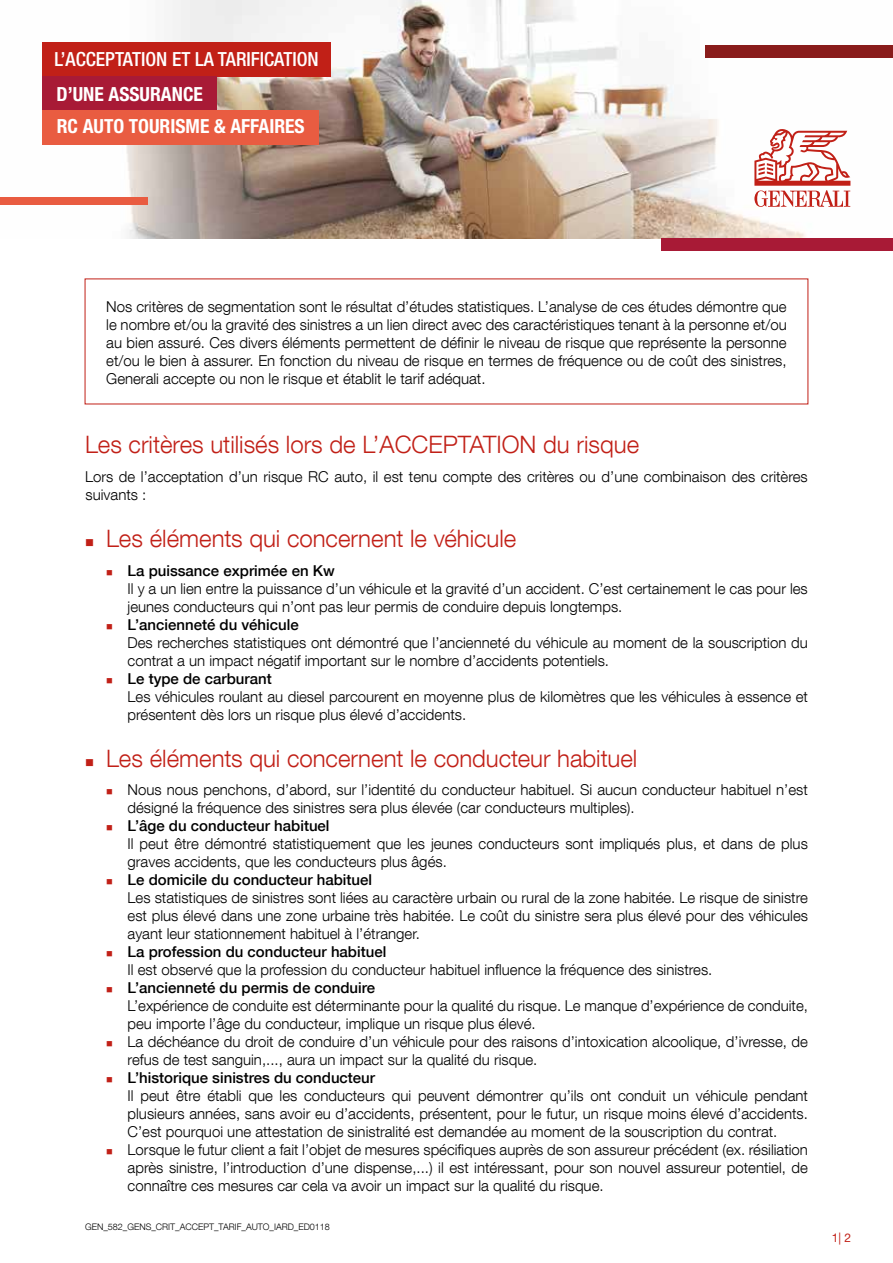
<style>
.page{position:relative;width:893px;height:1263px;background:#fff}
.page>*{position:absolute;margin:0;border:0;box-sizing:border-box;transform-origin:0 0}
.t1{font:300 24px "Helvetica Neue LT Com";color:#c12017}
.t2{font:700 condensed 19.5px "Helvetica Neue LT Std";color:#fff}
.t3{font:500 condensed 19.5px "Helvetica Neue LT Com";color:#fff}
.t4{font:300 15px/18px "Helvetica Neue LT Com";color:#000}
.t5{font:12px "Helvetica Neue LT Std";color:#c12017}
.t6{font:300 9px "Helvetica Neue LT Com";color:#000}
.s1{color:#c12017}
.s2{font-weight:500}
</style>
<div class="page">
<img style="left:42px;top:0;width:809px;height:238px">
<svg style="left:754px;top:129px;width:96px;height:78px"></svg>
<div style="left:0;top:197px;width:148px;height:8px;background:#e95c41"></div>
<div style="left:705px;top:45px;width:188px;height:13px;background:#891c1b"></div>
<div style="left:43px;top:43px;width:288px;height:34px;background:#c12017"></div>
<div style="left:43px;top:77px;width:174px;height:34px;background:#a81a36"></div>
<div style="left:661px;top:238px;width:232px;height:13px;background:#a81a36"></div>
<div style="left:43px;top:111px;width:276px;height:34px;background:#e95c41"></div>
<h2 class="t3" style="left:54px;top:47px;width:266px">L’ACCEPTATION ET LA TARIFICATION</h2>
<h2 class="t2" style="left:57px;top:83px;width:148px">D’UNE ASSURANCE</h2>
<h2 class="t2" style="left:57px;top:115px;width:250px">RC AUTO TOURISME &amp; AFFAIRES</h2>
<p class="t4" style="left:106px;top:297px;width:682px;text-align:justify">Nos critères de segmentation sont le résultat d’études statistiques. L’analyse de ces études démontre que le nombre et/ou la gravité des sinistres a un lien direct avec des caractéristiques tenant à la personne et/ou au bien assuré. Ces divers éléments permettent de définir le niveau de risque que représente la personne et/ou le bien à assurer. En fonction du niveau de risque en termes de fréquence ou de coût des sinistres, Generali accepte ou non le risque et établit le tarif adéquat.</p>
<h1 class="t1" style="left:85px;top:430px;width:556px">Les critères utilisés lors de L’ACCEPTATION du risque</h1>
<p class="t4" style="left:85px;top:467px;width:724px">Lors de l’acceptation d’un risque RC auto, il est tenu compte des critères ou d’une combinaison des critères suivants :</p>
<h1 class="t1" style="left:85px;top:524px;width:433px">■ Les éléments qui concernent le véhicule</h1>
<p class="t4" style="left:128px;top:561px;width:682px;text-indent:-21px"><span class="s1">■</span> <span class="s2">La puissance exprimée en Kw<br></span>Il y a un lien entre la puissance d’un véhicule et la gravité d’un accident. C’est certainement le cas pour les jeunes conducteurs qui n’ont pas leur permis de conduire depuis longtemps.</p>
<p class="t4" style="left:128px;top:615px;width:682px;text-indent:-21px"><span class="s1">■</span> <span class="s2">L’ancienneté du véhicule<br></span>Des recherches statistiques ont démontré que l’ancienneté du véhicule au moment de la souscription du contrat a un impact négatif important sur le nombre d’accidents potentiels.</p>
<p class="t4" style="left:128px;top:669px;width:682px;text-indent:-21px"><span class="s1">■</span> <span class="s2">Le type de carburant<br></span>Les véhicules roulant au diesel parcourent en moyenne plus de kilomètres que les véhicules à essence et présentent dès lors un risque plus élevé d’accidents.</p>
<h1 class="t1" style="left:85px;top:743px;width:554px">■ Les éléments qui concernent le conducteur habituel</h1>
<p class="t4" style="left:128px;top:781px;width:682px;text-indent:-21px"><span class="s1">■</span> Nous nous penchons, d’abord, sur l’identité du conducteur habituel. Si aucun conducteur habituel n’est désigné la fréquence des sinistres sera plus élevée (car conducteurs multiples).</p>
<p class="t4" style="left:128px;top:817px;width:682px;text-indent:-21px"><span class="s1">■</span> <span class="s2">L’âge du conducteur habituel<br></span>Il peut être démontré statistiquement que les jeunes conducteurs sont impliqués plus, et dans de plus graves accidents, que les conducteurs plus âgés.</p>
<p class="t4" style="left:128px;top:871px;width:682px;text-indent:-21px"><span class="s1">■</span> <span class="s2">Le domicile du conducteur habituel<br></span>Les statistiques de sinistres sont liées au caractère urbain ou rural de la zone habitée. Le risque de sinistre est plus élevé dans une zone urbaine très habitée. Le coût du sinistre sera plus élevé pour des véhicules ayant leur stationnement habituel à l’étranger.</p>
<p class="t4" style="left:128px;top:943px;width:586px;text-indent:-21px"><span class="s1">■</span> <span class="s2">La profession du conducteur habituel<br></span>Il est observé que la profession du conducteur habituel influence la fréquence des sinistres.</p>
<p class="t4" style="left:128px;top:979px;width:682px;text-indent:-21px"><span class="s1">■</span> <span class="s2">L’ancienneté du permis de conduire<br></span>L’expérience de conduite est déterminante pour la qualité du risque. Le manque d’expérience de conduite, peu importe l’âge du conducteur, implique un risque plus élevé.</p>
<p class="t4" style="left:128px;top:1033px;width:682px;text-indent:-21px"><span class="s1">■</span> La déchéance du droit de conduire d’un véhicule pour des raisons d’intoxication alcoolique, d’ivresse, de refus de test sanguin,..., aura un impact sur la qualité du risque.</p>
<p class="t4" style="left:128px;top:1069px;width:682px;text-indent:-21px"><span class="s1">■</span> <span class="s2">L’historique sinistres du conducteur<br></span>Il peut être établi que les conducteurs qui peuvent démontrer qu’ils ont conduit un véhicule pendant plusieurs années, sans avoir eu d’accidents, présentent, pour le futur, un risque moins élevé d’accidents.<br>C’est pourquoi une attestation de sinistralité est demandée au moment de la souscription du contrat.</p>
<p class="t4" style="left:128px;top:1141px;width:682px;text-align:justify;text-indent:-21px"><span class="s1">■</span> Lorsque le futur client a fait l’objet de mesures spécifiques auprès de son assureur précédent (ex. résiliation après sinistre, l’introduction d’une dispense,...) il est intéressant, pour son nouvel assureur potentiel, de connaître ces mesures car cela va avoir un impact sur la qualité du risque.</p>
<p class="t6" style="left:85px;top:1222px;width:246px">GEN_582_GENS_CRIT_ACCEPT_TARIF_AUTO_IARD_ED0118</p>
<p class="t5" style="left:832px;top:1230px;width:21px">1| 2</p>
</div>
